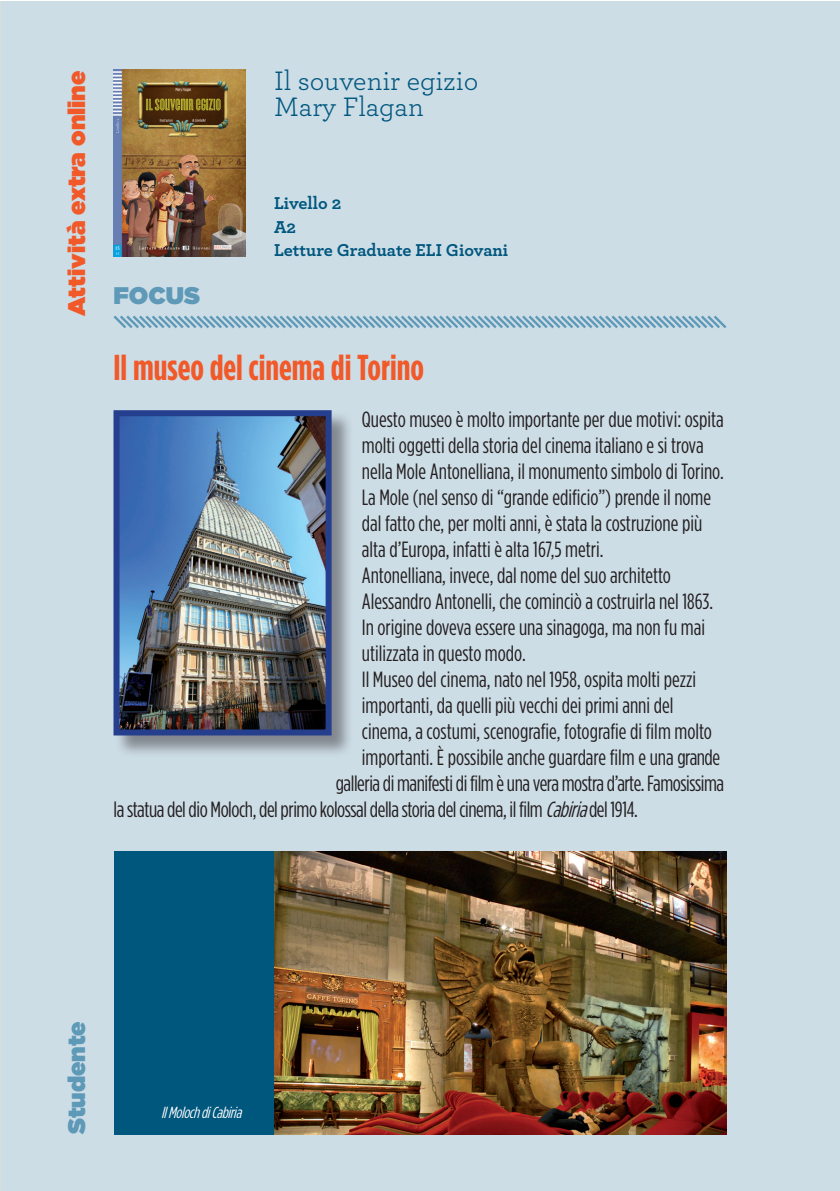
<style>
.page{position:relative;width:840px;height:1191px;background:#fff}
.page>*{position:absolute;margin:0;border:0;box-sizing:border-box;transform-origin:0 0}
.t1{font:700 condensed 36px "Gotham HTF";color:#f15929}
.t2{font:28px/25.6px "Archer";color:#00577e}
.t3{font:900 24px "Gotham HTF";color:#f15929}
.t4{font:900 24px "Gotham HTF";color:#5e99b8}
.t5{font:condensed 22px "Gotham HTF";color:#231f20}
.t6{font:condensed 22px "Gotham HTF";letter-spacing:-.02em;color:#231f20}
.t7{font:700 18px/23.6px "Archer";color:#00577e}
.t8{font:italic condensed 16px "Gotham HTF";color:#fff}
.s1{font-style:italic}
</style>
<div class="page">
<div style="left:0;top:1px;width:839px;height:1190px;background:#cddde6"></div>
<div style="left:113px;top:851px;width:613px;height:283px;background:#00577e"></div>
<svg style="left:113px;top:315px;width:614px;height:14px"></svg>
<img style="left:274px;top:851px;width:452px;height:283px">
<img style="left:113px;top:69px;width:132px;height:187px">
<div style="left:114px;top:410px;width:239px;height:347px;background:#6a6c72;opacity:.75"></div>
<img style="left:120px;top:417px;width:204px;height:311px">
<div style="left:113px;top:410px;width:218px;height:325px;border:6px solid #253f8e"></div>
<p class="t3" style="left:63px;top:315px;width:246px;rotate:-90deg">Attività extra online</p>
<p class="t2" style="left:274px;top:67px;width:206px">Il souvenir egizio<br>Mary Flagan</p>
<h1 class="t1" style="left:113px;top:347px;width:312px">Il museo del cinema di Torino</h1>
<p class="t7" style="left:274px;top:190px;width:236px">Livello 2<br>A2<br>Letture Graduate ELI Giovani</p>
<p class="t4" style="left:113px;top:282px;width:88px">FOCUS</p>
<p class="t5" style="left:361px;top:407px;width:363px">Questo museo è molto importante per due motivi: ospita</p>
<p class="t5" style="left:361px;top:433px;width:343px">molti oggetti della storia del cinema italiano e si trova</p>
<p class="t5" style="left:361px;top:459px;width:363px">nella Mole Antonelliana, il monumento simbolo di Torino.</p>
<p class="t5" style="left:361px;top:485px;width:351px">La Mole (nel senso di “grande edificio”) prende il nome</p>
<p class="t5" style="left:361px;top:511px;width:342px">dal fatto che, per molti anni, è stata la costruzione più</p>
<p class="t5" style="left:361px;top:537px;width:243px">alta d’Europa, infatti è alta 167,5 metri.</p>
<p class="t5" style="left:361px;top:563px;width:310px">Antonelliana, invece, dal nome del suo architetto</p>
<p class="t5" style="left:361px;top:589px;width:352px">Alessandro Antonelli, che cominciò a costruirla nel 1863.</p>
<p class="t5" style="left:361px;top:615px;width:344px">In origine doveva essere una sinagoga, ma non fu mai</p>
<p class="t5" style="left:361px;top:641px;width:165px">utilizzata in questo modo.</p>
<p class="t5" style="left:361px;top:667px;width:336px">Il Museo del cinema, nato nel 1958, ospita molti pezzi</p>
<p class="t5" style="left:361px;top:693px;width:313px">importanti, da quelli più vecchi dei primi anni del</p>
<p class="t5" style="left:361px;top:719px;width:351px">cinema, a costumi, scenografie, fotografie di film molto</p>
<p class="t5" style="left:361px;top:745px;width:360px">importanti. È possibile anche guardare film e una grande</p>
<p class="t6" style="left:335px;top:771px;width:389px">galleria di manifesti di film è una vera mostra d’arte. Famosissima</p>
<p class="t6" style="left:113px;top:797px;width:525px">la statua del dio Moloch, del primo kolossal della storia del cinema, il film <span class="s1">Cabiria</span>del 1914.</p>
<p class="t4" style="left:63px;top:1134px;width:114px;rotate:-90deg">Studente</p>
<p class="t8" style="left:161px;top:1104px;width:86px">IlMolochdiCabiria</p>
</div>
